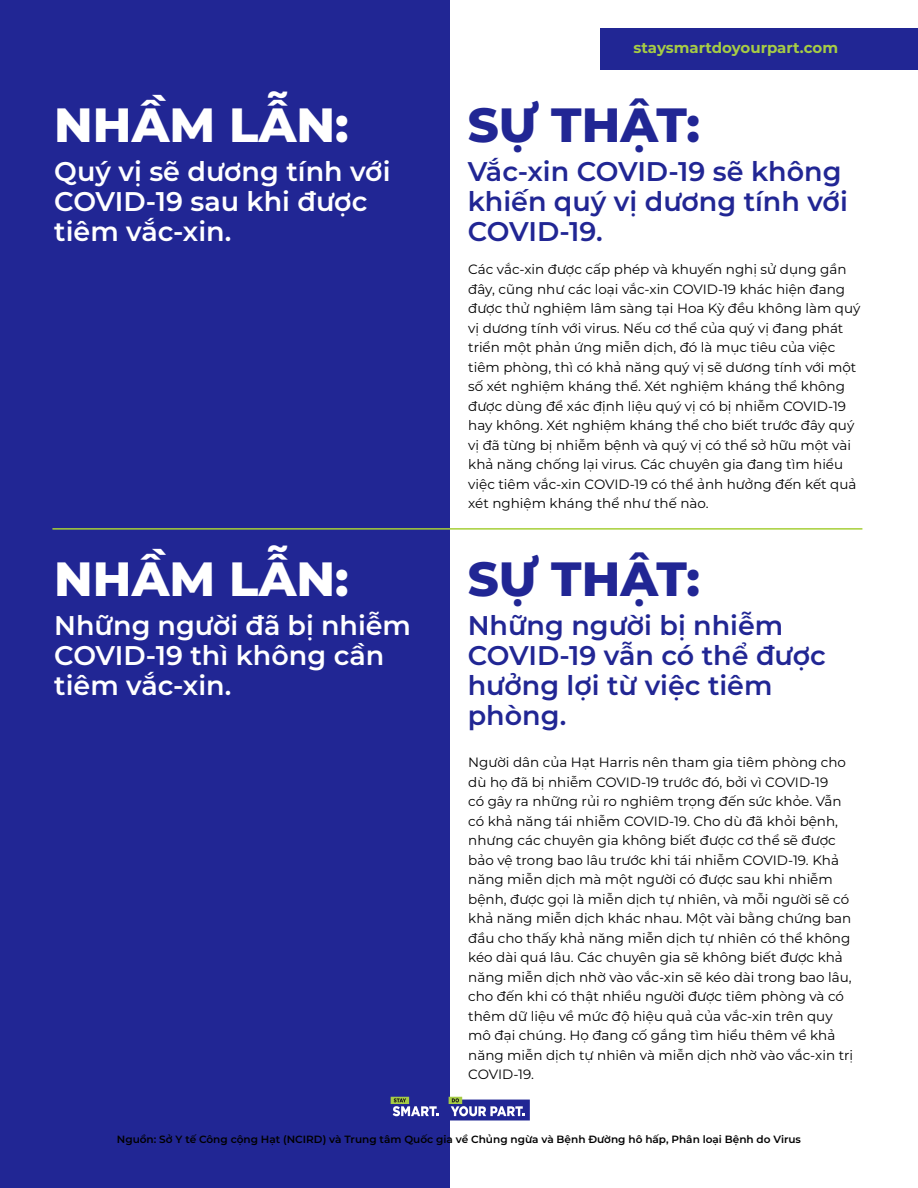
<style>
.page{position:relative;width:918px;height:1188px;background:#fff}
.page>*{position:absolute;margin:0;border:0;box-sizing:border-box;transform-origin:0 0}
.t1{font:800 48px "Montserrat";color:#fff}
.t2{font:800 48px "Montserrat";color:#212694}
.t3{font:600 27px/30px "Montserrat";color:#212694}
.t4{font:600 27px/30px "Montserrat";color:#fff}
.t5{font:700 15px "Montserrat";color:#a6cc45}
.t6{font:13.5px/19.5px "Montserrat";color:#000}
.t7{font:600 10.5px "Montserrat";color:#000}
</style>
<div class="page">
<div style="left:0;top:0;width:450px;height:1188px;background:#212694"></div>
<hr style="left:52px;top:528px;width:810px;height:2px;background:#a6cf38">
<div style="left:600px;top:28px;width:318px;height:41px;background:#212694"></div>
<svg style="left:390px;top:1097px;width:140px;height:24px"></svg>
<h1 class="t1" style="left:54px;top:90px;width:296px">NHẦM LẪN:</h1>
<h2 class="t4" style="left:54px;top:155px;width:338px">Quý vị sẽ dương tính với<br>COVID-19 sau khi được tiêm vắc-xin.</h2>
<h1 class="t1" style="left:54px;top:544px;width:296px">NHẦM LẪN:</h1>
<h2 class="t4" style="left:54px;top:609px;width:358px">Những người đã bị nhiễm<br>COVID-19 thì không cần tiêm vắc-xin.</h2>
<p class="t5" style="left:633px;top:37px;width:206px">staysmartdoyourpart.com</p>
<h1 class="t2" style="left:468px;top:90px;width:234px">SỰ THẬT:</h1>
<h2 class="t3" style="left:468px;top:155px;width:382px">Vắc-xin COVID-19 sẽ không khiến quý vị dương tính với<br>COVID-19.</h2>
<p class="t6" style="left:468px;top:259px;width:394px">Các vắc-xin được cấp phép và khuyến nghị sử dụng gần đây, cũng như các loại vắc-xin COVID-19 khác hiện đang được thử nghiệm lâm sàng tại Hoa Kỳ đều không làm quý vị dương tính với virus. Nếu cơ thể của quý vị đang phát triển một phản ứng miễn dịch, đó là mục tiêu của việc tiêm phòng, thì có khả năng quý vị sẽ dương tính với một số xét nghiệm kháng thể. Xét nghiệm kháng thể không được dùng để xác định liệu quý vị có bị nhiễm COVID-19 hay không. Xét nghiệm kháng thể cho biết trước đây quý vị đã từng bị nhiễm bệnh và quý vị có thể sở hữu một vài khả năng chống lại virus. Các chuyên gia đang tìm hiểu việc tiêm vắc-xin COVID-19 có thể ảnh hưởng đến kết quả xét nghiệm kháng thể như thế nào.</p>
<h1 class="t2" style="left:468px;top:544px;width:234px">SỰ THẬT:</h1>
<h2 class="t3" style="left:468px;top:609px;width:360px">Những người bị nhiễm<br>COVID-19 vẫn có thể được hưởng lợi từ việc tiêm phòng.</h2>
<p class="t6" style="left:468px;top:752px;width:386px">Người dân của Hạt Harris nên tham gia tiêm phòng cho dù họ đã bị nhiễm COVID-19 trước đó, bởi vì COVID-19<br>có gây ra những rủi ro nghiêm trọng đến sức khỏe. Vẫn có khả năng tái nhiễm COVID-19. Cho dù đã khỏi bệnh, nhưng các chuyên gia không biết được cơ thể sẽ được bảo vệ trong bao lâu trước khi tái nhiễm COVID-19. Khả năng miễn dịch mà một người có được sau khi nhiễm bệnh, được gọi là miễn dịch tự nhiên, và mỗi người sẽ có khả năng miễn dịch khác nhau. Một vài bằng chứng ban đầu cho thấy khả năng miễn dịch tự nhiên có thể không kéo dài quá lâu. Các chuyên gia sẽ không biết được khả năng miễn dịch nhờ vào vắc-xin sẽ kéo dài trong bao lâu, cho đến khi có thật nhiều người được tiêm phòng và có thêm dữ liệu về mức độ hiệu quả của vắc-xin trên quy mô đại chúng. Họ đang cố gắng tìm hiểu thêm về khả năng miễn dịch tự nhiên và miễn dịch nhờ vào vắc-xin trị COVID-19.</p>
<p class="t7" style="left:117px;top:1132px;width:686px">Nguồn: Sở Y tế Công cộng Hạt (NCIRD) và Trung tâm Quốc gia về Chủng ngừa và Bệnh Đường hô hấp, Phân loại Bệnh do Virus</p>
</div>
